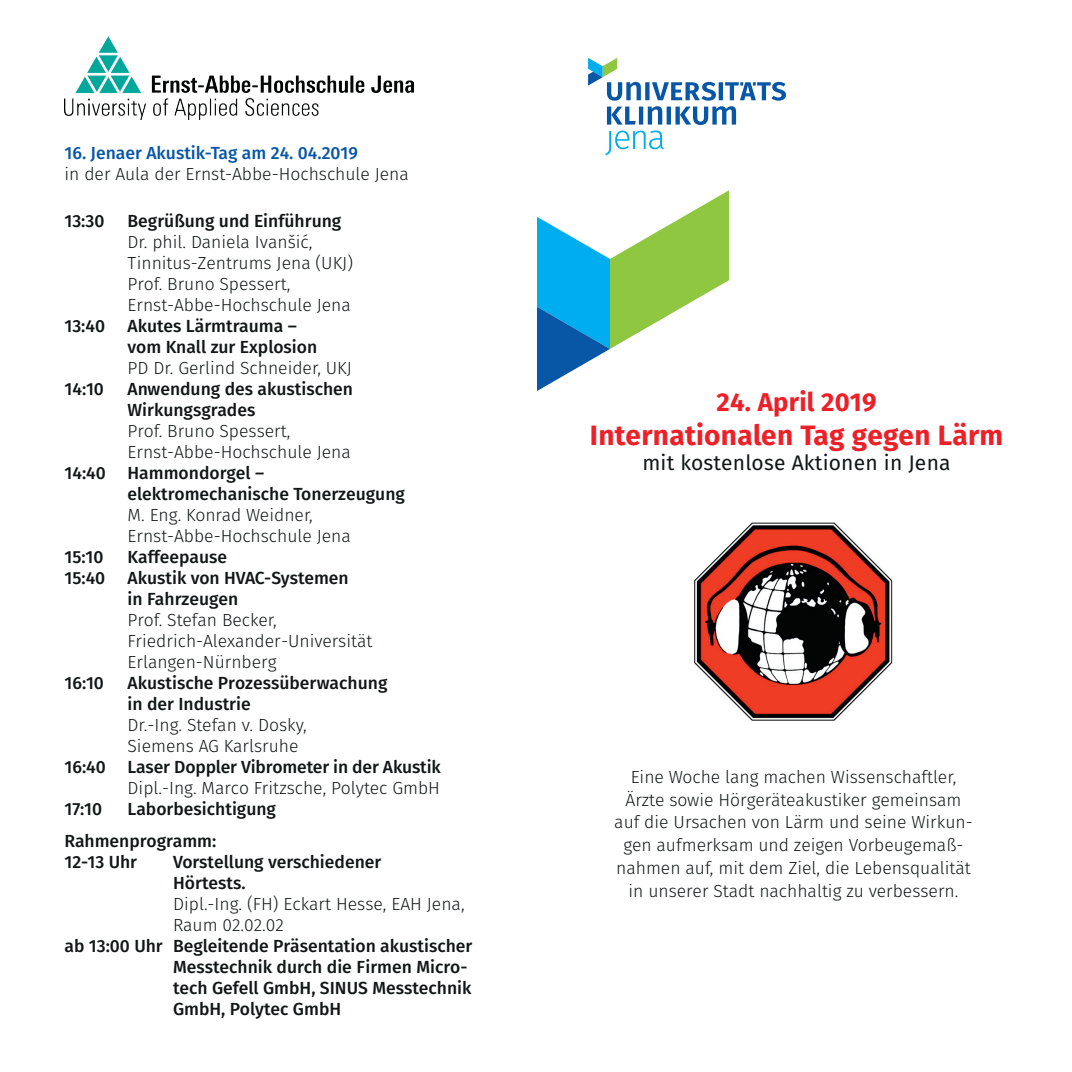
<style>
.page{position:relative;width:1072px;height:1072px;background:#fff}
.page>*{position:absolute;margin:0;border:0;box-sizing:border-box;transform-origin:0 0}
.t1{font:700 28px "Fira Sans";letter-spacing:.01em;color:#ee2027}
.t2{font:700 25.72px "Fira Sans";letter-spacing:.01em;color:#ee2027}
.t3{font:21px "Fira Sans";letter-spacing:.01em;color:#121617}
.t4{font:300 17.5px/21px "Fira Sans";color:#121617}
.t5{font:500 17.5px/21px "Fira Sans";color:#121617}
.t6{font:500 17.5px "Fira Sans";color:#0856a6}
</style>
<div class="page">
<img style="left:694px;top:522px;width:198px;height:199px">
<svg style="left:537px;top:190px;width:192px;height:201px"></svg>
<svg style="left:588px;top:58px;width:198px;height:97px"></svg>
<img style="left:64px;top:36px;width:349px;height:83px">
<p class="t6" style="left:64px;top:139px;width:295px">16. Jenaer Akustik-Tag am 24. 04.2019</p>
<p class="t4" style="left:64px;top:163px;width:346px">in der Aula der Ernst-Abbe-Hochschule Jena</p>
<p class="t5" style="left:64px;top:209px;width:41px">13:30</p>
<p class="t5" style="left:127px;top:209px;width:215px">Begrüßung und Einführung</p>
<p class="t4" style="left:127px;top:231px;width:227px">Dr. phil. Daniela Ivanšić,<br>Tinnitus-Zentrums Jena (UKJ)<br>Prof. Bruno Spessert,<br>Ernst-Abbe-Hochschule Jena</p>
<p class="t5" style="left:64px;top:314px;width:42px">13:40</p>
<p class="t5" style="left:127px;top:314px;width:191px">Akutes Lärmtrauma – vom Knall zur Explosion</p>
<p class="t4" style="left:127px;top:357px;width:226px">PD Dr. Gerlind Schneider, UKJ</p>
<p class="t5" style="left:64px;top:377px;width:41px">14:10</p>
<p class="t5" style="left:127px;top:377px;width:227px">Anwendung des akustischen<br>Wirkungsgrades</p>
<p class="t4" style="left:127px;top:420px;width:225px">Prof. Bruno Spessert,<br>Ernst-Abbe-Hochschule Jena</p>
<p class="t5" style="left:127px;top:461px;width:279px;text-indent:-63px">14:40 Hammondorgel – elektromechanische Tonerzeugung</p>
<p class="t4" style="left:127px;top:504px;width:225px">M. Eng. Konrad Weidner,<br>Ernst-Abbe-Hochschule Jena</p>
<p class="t5" style="left:64px;top:545px;width:40px">15:10</p>
<p class="t5" style="left:127px;top:545px;width:101px">Kaffeepause</p>
<p class="t5" style="left:64px;top:566px;width:42px">15:40</p>
<p class="t5" style="left:127px;top:566px;width:223px">Akustik von HVAC-Systemen in Fahrzeugen</p>
<p class="t4" style="left:127px;top:609px;width:246px">Prof. Stefan Becker,<br>Friedrich-Alexander-Universität<br>Erlangen-Nürnberg</p>
<p class="t5" style="left:64px;top:671px;width:41px">16:10</p>
<p class="t5" style="left:127px;top:671px;width:261px">Akustische Prozessüberwachung in der Industrie</p>
<p class="t4" style="left:127px;top:714px;width:181px">Dr.-Ing. Stefan v. Dosky,<br>Siemens AG Karlsruhe</p>
<p class="t5" style="left:64px;top:755px;width:378px">16:40 Laser Doppler Vibrometer in der Akustik</p>
<p class="t4" style="left:127px;top:777px;width:314px">Dipl.-Ing. Marco Fritzsche, Polytec GmbH</p>
<p class="t5" style="left:64px;top:797px;width:39px">17:10</p>
<p class="t5" style="left:64px;top:792px;width:213px;line-height:31.8px;text-indent:63px">Laborbesichtigung<br>Rahmenprogramm:</p>
<p class="t5" style="left:64px;top:850px;width:74px">12-13 Uhr</p>
<p class="t5" style="left:173px;top:850px;width:210px">Vorstellung verschiedener<br>Hörtests.</p>
<p class="t4" style="left:173px;top:893px;width:293px">Dipl.-Ing. (FH) Eckart Hesse, EAH Jena,<br>Raum 02.02.02</p>
<p class="t5" style="left:173px;top:934px;width:301px;text-indent:-109px">ab 13:00 Uhr Begleitende Präsentation akustischer Messtechnik durch die Firmen Micro&shy;tech Gefell GmbH, SINUS Messtechnik GmbH, Polytec GmbH</p>
<h2 class="t2" style="left:716px;top:381px;width:161px">24. April 2019</h2>
<h1 class="t1" style="left:590px;top:411px;width:415px">Internationalen Tag gegen Lärm</h1>
<p class="t3" style="left:642px;top:447px;width:310px">mit kostenlose Aktionen in Jena</p>
<p class="t4" style="left:614px;top:765px;width:360px;line-height:22.8px;text-align:center">Eine Woche lang machen Wissenschaftler, Ärzte sowie Hörgeräteakustiker gemeinsam auf die Ursachen von Lärm und seine Wirkun&shy;gen aufmerksam und zeigen Vorbeugemaß&shy;nahmen auf, mit dem Ziel, die Lebensqualität in unserer Stadt nachhaltig zu verbessern.</p>
</div>
